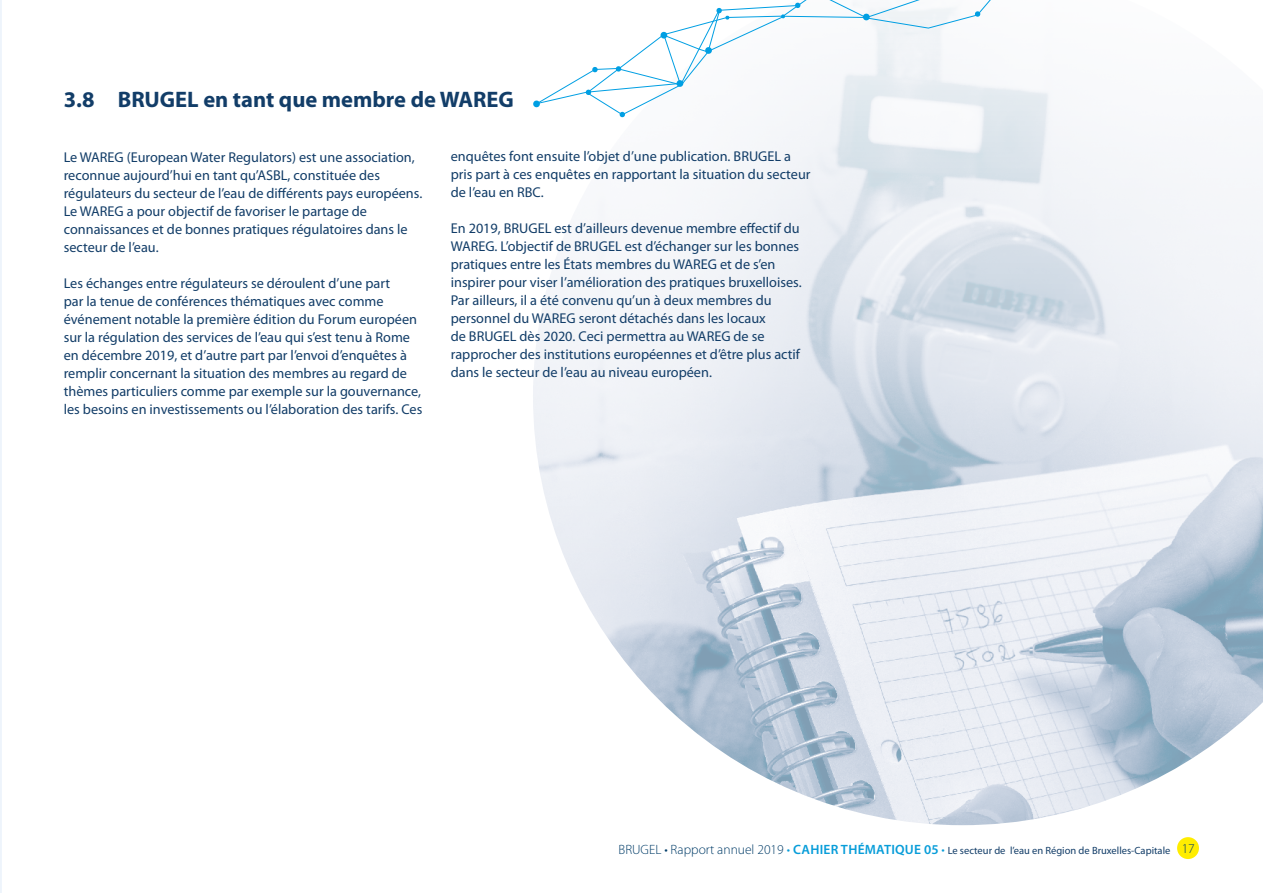
<style>
.page{position:relative;width:1263px;height:893px;background:#fff}
.page>*{position:absolute;margin:0;border:0;box-sizing:border-box;transform-origin:0 0}
.t1{font:700 22.5px "Myriad Pro";color:#123d68}
.t2{font:14.25px/18px "Myriad Pro";color:#123d68}
.t3{font:10.5px "Myriad Pro";color:#123d68}
.s1{font-weight:300;font-size:13.5px;color:#003c68}
.s2{font-weight:300;font-size:13.5px;color:#089dd9}
.s3{font-weight:600;font-size:13.5px;color:#089dd9}
</style>
<div class="page">
<hr style="left:0;top:0;width:1px;height:893px;background:#eff5fc">
<img style="left:533px;top:91px;width:730px;height:734px">
<svg style="left:533px;top:0;width:502px;height:118px"></svg>
<div style="left:1177px;top:837px;width:22px;height:22px;background:#ffed00;border-radius:50%"></div>
<h1 class="t1" style="left:64px;top:87px;width:452px">3.8 BRUGEL en tant que membre de WAREG</h1>
<p class="t2" style="left:64px;top:148px;width:360px">Le WAREG (European Water Regulators) est une association, reconnue aujourd’hui en tant qu’ASBL, constituée des régulateurs du secteur de l’eau de différents pays européens.<br>Le WAREG a pour objectif de favoriser le partage de connaissances et de bonnes pratiques régulatoires dans le secteur de l’eau.</p>
<p class="t2" style="left:64px;top:274px;width:360px">Les échanges entre régulateurs se déroulent d’une part<br>par la tenue de conférences thématiques avec comme événement notable la première édition du Forum européen sur la régulation des services de l’eau qui s’est tenu à Rome en décembre 2019, et d’autre part par l’envoi d’enquêtes à remplir concernant la situation des membres au regard de thèmes particuliers comme par exemple sur la gouvernance, les besoins en investissements ou l’élaboration des tarifs. Ces</p>
<p class="t2" style="left:451px;top:147px;width:361px">enquêtes font ensuite l’objet d’une publication. BRUGEL a pris part à ces enquêtes en rapportant la situation du secteur de l’eau en RBC.</p>
<p class="t2" style="left:451px;top:219px;width:352px">En 2019, BRUGEL est d’ailleurs devenue membre effectif du WAREG. L’objectif de BRUGEL est d’échanger sur les bonnes pratiques entre les États membres du WAREG et de s’en inspirer pour viser l’amélioration des pratiques bruxelloises.<br>Par ailleurs, il a été convenu qu’un à deux membres du personnel du WAREG seront détachés dans les locaux<br>de BRUGEL dès 2020. Ceci permettra au WAREG de se rapprocher des institutions européennes et d’être plus actif dans le secteur de l’eau au niveau européen.</p>
<p class="t3" style="left:618px;top:844px;width:578px"><span class="s1">BRUGEL • Rapport annuel 2019</span> <span class="s2">•</span> <span class="s3">CAHIER THÉMATIQUE 05</span> <span class="s2">•</span> Le secteur de l’eau en Région de Bruxelles-Capitale <span class="s1">17</span></p>
</div>
